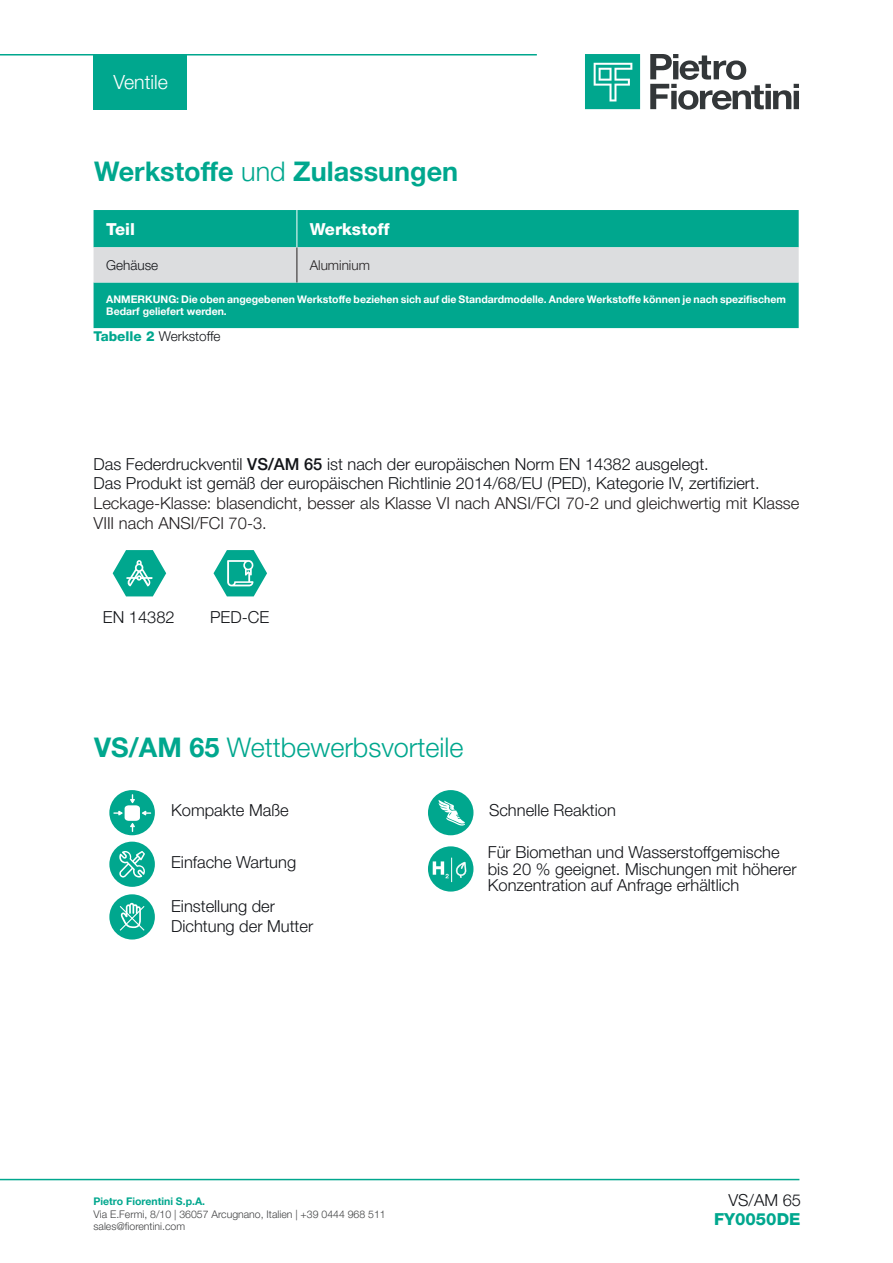
<style>
.page{position:relative;width:893px;height:1263px;background:#fff}
.page>*{position:absolute;margin:0;border:0;box-sizing:border-box;transform-origin:0 0}
.Titoletto{font:300 27px "Helvetica Neue LT Pro";color:#00a78e}
.Titoletto-2{font:700 27px "Helvetica Neue LT Pro";color:#00a78e}
.t1{font:300 19.5px "Helvetica Neue LT Pro";color:#fff}
.Testo{font:300 16.5px/16.5px "Helvetica Neue LT Pro";color:#121418}
.Testo-2{font:300 16.5px/19.8px "Helvetica Neue LT Pro";color:#231f20}
.bullet_non_puntato{font:300 16.5px/19.8px "Helvetica Neue LT Pro";color:#121418}
.titoli_tabella_bianco{font:800 16.5px "Helvetica Neue LT Pro";color:#fff}
.titoletto_technische{font:800 16.5px "Helvetica Neue LT Pro";color:#00a78e}
.testo_sciolto{font:300 16.5px "Helvetica Neue LT Pro";color:#121418}
.testo_tabella{font:300 13.5px "Helvetica Neue LT Pro";color:#121418}
.testo_tabella-2{font:300 13.5px "Helvetica Neue LT Pro";color:#231f20}
.testo_tabella-3{font:700 10.5px/12.6px "Helvetica Neue LT Pro";color:#fff}
.t2{font:300 10.5px/12.6px "Helvetica Neue LT Pro";color:#414243}
.t3{font:700 10.5px "Helvetica Neue LT Pro";color:#00a78e}
.s1{font-weight:300}
.s2{font-weight:800;color:#00a78e}
.s3{font-weight:500}
.s4{font-weight:700}
</style>
<div class="page">
<hr style="left:0;top:54px;width:537px;height:2px;background:#00a78e">
<hr style="left:0;top:1179px;width:799px;height:1px;background:#00a78e">
<svg style="left:650px;top:54px;width:149px;height:56px"></svg>
<svg style="left:585px;top:54px;width:55px;height:55px;background:#25b39e"></svg>
<div style="left:94px;top:55px;width:93px;height:55px;background:#00a78e"></div>
<div style="left:94px;top:210px;width:705px;height:118px;background:#00a78e"></div>
<div style="left:94px;top:247px;width:705px;height:35px;background:#dcdddf"></div>
<hr style="left:297px;top:247px;width:1px;height:35px;background:#231f20">
<hr style="left:297px;top:210px;width:1px;height:37px;background:#fff">
<svg style="left:113px;top:550px;width:53px;height:46px"></svg>
<svg style="left:214px;top:550px;width:53px;height:46px"></svg>
<div style="left:109px;top:790px;width:46px;height:45px;background:#00a78e;border-radius:50%"></div>
<svg style="left:113px;top:794px;width:38px;height:38px"></svg>
<div style="left:428px;top:790px;width:45px;height:45px;background:#00a78e;border-radius:50%"></div>
<svg style="left:438px;top:800px;width:27px;height:25px"></svg>
<div style="left:109px;top:842px;width:46px;height:45px;background:#00a78e;border-radius:50%"></div>
<svg style="left:119px;top:851px;width:26px;height:26px"></svg>
<div style="left:109px;top:894px;width:46px;height:45px;background:#00a78e;border-radius:50%"></div>
<svg style="left:119px;top:902px;width:26px;height:29px"></svg>
<div style="left:428px;top:846px;width:45px;height:45px;background:#00a78e;border-radius:50%"></div>
<svg style="left:433px;top:858px;width:33px;height:24px"></svg>
<p class="t1" style="left:114px;top:70px;width:56px">Ventile</p>
<p class="Titoletto-2" style="left:94px;top:155px;width:365px">Werkstoffe <span class="s1">und</span> Zulassungen</p>
<p class="titoli_tabella_bianco" style="left:106px;top:219px;width:30px">Teil</p>
<p class="titoli_tabella_bianco" style="left:310px;top:219px;width:81px">Werkstoff</p>
<p class="testo_tabella" style="left:106px;top:257px;width:54px">Gehäuse</p>
<p class="testo_tabella-2" style="left:310px;top:257px;width:62px">Aluminium</p>
<p class="testo_tabella-3" style="left:106px;top:292px;width:681px">ANMERKUNG: Die oben angegebenen Werkstoffe beziehen sich auf die Standardmodelle. Andere Werkstoffe können je nach spezifischem<br>Bedarf geliefert werden.</p>
<p class="testo_tabella" style="left:94px;top:328px;width:129px"><span class="s2">Tabelle 2</span> Werkstoffe</p>
<p class="Testo" style="left:94px;top:455px;width:617px">Das Federdruckventil <span class="s3">VS/AM 65</span> ist nach der europäischen Norm EN 14382 ausgelegt.</p>
<p class="Testo" style="left:94px;top:475px;width:668px">Das Produkt ist gemäß der europäischen Richtlinie 2014/68/EU (PED), Kategorie IV, zertifiziert.</p>
<p class="Testo-2" style="left:94px;top:493px;width:707px">Leckage-Klasse: blasendicht, besser als Klasse VI nach ANSI/FCI 70-2 und gleichwertig mit Klasse<br>VIII nach ANSI/FCI 70-3.</p>
<p class="bullet_non_puntato" style="left:103px;top:606px;width:73px">EN 14382</p>
<p class="bullet_non_puntato" style="left:210px;top:606px;width:60px">PED-CE</p>
<p class="Titoletto" style="left:94px;top:731px;width:371px"><span class="s4">VS/AM 65</span> Wettbewerbsvorteile</p>
<p class="bullet_non_puntato" style="left:171px;top:800px;width:119px">Kompakte Maße</p>
<p class="bullet_non_puntato" style="left:171px;top:852px;width:127px">Einfache Wartung</p>
<p class="bullet_non_puntato" style="left:171px;top:896px;width:144px">Einstellung der<br>Dichtung der Mutter</p>
<p class="bullet_non_puntato" style="left:489px;top:800px;width:128px">Schnelle Reaktion</p>
<p class="Testo" style="left:488px;top:844px;width:310px">Für Biomethan und Wasserstoffgemische bis 20 % geeignet. Mischungen mit höherer<br>Konzentration auf Anfrage erhältlich</p>
<p class="t3" style="left:94px;top:1195px;width:113px">Pietro Fiorentini S.p.A.</p>
<p class="t2" style="left:94px;top:1207px;width:294px">Via E.Fermi, 8/10 | 36057 Arcugnano, Italien | +39 0444 968 511 sales@fiorentini.com</p>
<p class="testo_sciolto" style="left:728px;top:1190px;width:74px">VS/AM 65</p>
<p class="titoletto_technische" style="left:714px;top:1209px;width:88px">FY0050DE</p>
</div>
